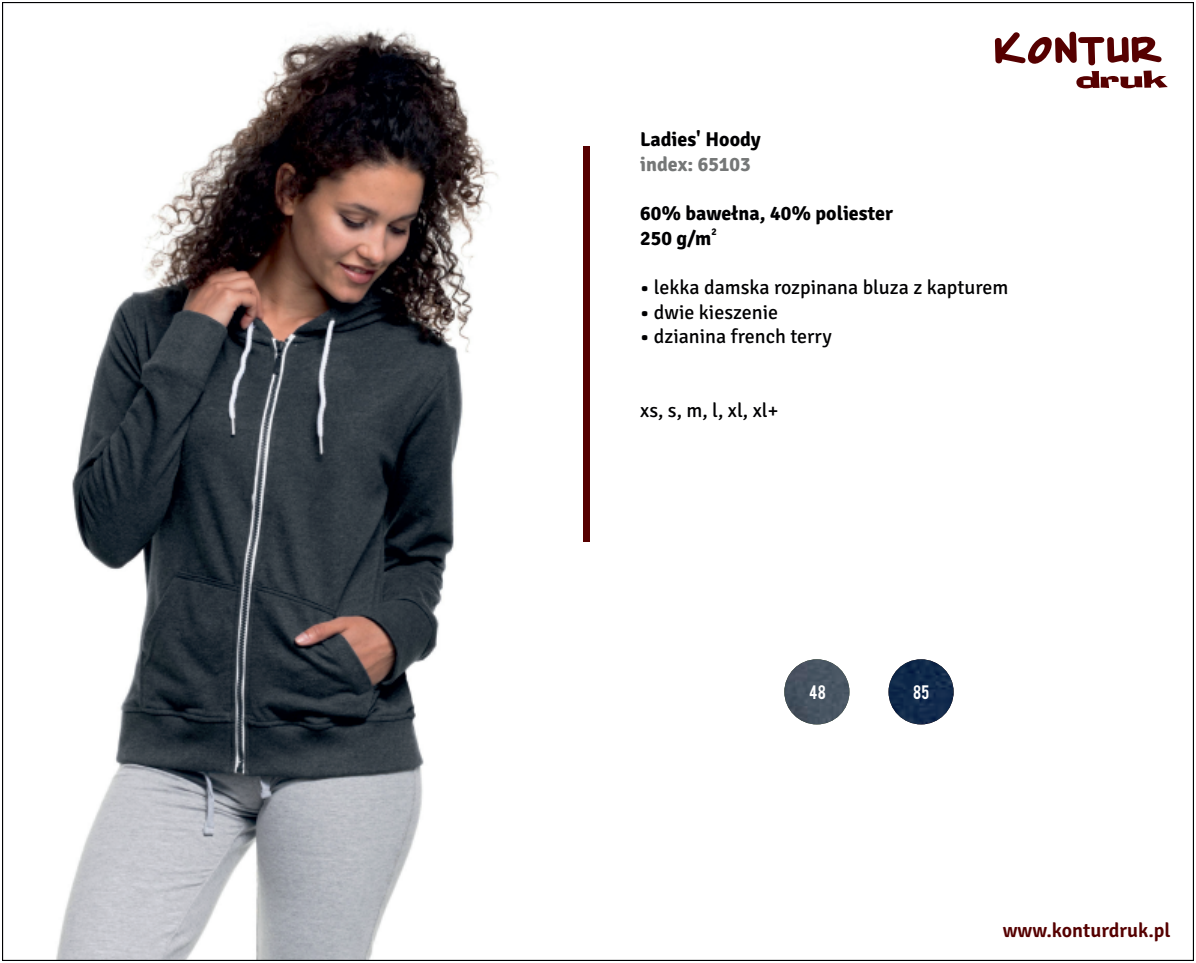
<style>
.page{position:relative;width:1196px;height:963px;background:#fff}
.page>*{position:absolute;margin:0;border:0;box-sizing:border-box;transform-origin:0 0}
.t1{font:20px "Signika";color:#000002}
.t2{font:700 20px "Signika";color:#000002}
.t3{font:600 20px "Signika";color:#560000}
.t4{font:700 20px "Signika";color:#757777}
.t5{font:15.4px "Bebas";color:#fff}
.t6{font:700 10px "Signika";color:#000002}
.s1{font-weight:700}
</style>
<div class="page">
<img style="left:56px;top:28px;width:443px;height:930px">
<img style="left:888px;top:659px;width:65px;height:65px;border-radius:50%">
<img style="left:784px;top:659px;width:65px;height:65px;border-radius:50%">
<div style="left:582px;top:146px;width:7px;height:395px;background:#560000"></div>
<svg style="left:995px;top:31px;width:173px;height:57px"></svg>
<p class="t2" style="left:640px;top:127px;width:122px">Ladies' Hoody</p>
<p class="t4" style="left:640px;top:152px;width:112px">index: 65103</p>
<p class="t2" style="left:640px;top:201px;width:254px">60% bawełna, 40% poliester</p>
<p class="t6" style="left:711px;top:225px;width:7px">2</p>
<p class="t2" style="left:640px;top:226px;width:73px">250 g/m</p>
<p class="t1" style="left:640px;top:275px;width:370px"><span class="s1">•</span> lekka damska rozpinana bluza z kapturem</p>
<p class="t1" style="left:640px;top:300px;width:139px"><span class="s1">•</span> dwie kieszenie</p>
<p class="t1" style="left:640px;top:324px;width:193px"><span class="s1">•</span> dzianina french terry</p>
<p class="t1" style="left:640px;top:398px;width:140px">xs, s, m, l, xl, xl+</p>
<p class="t5" style="left:809px;top:684px;width:18px">48</p>
<p class="t5" style="left:913px;top:684px;width:18px">85</p>
<p class="t3" style="left:1003px;top:917px;width:169px">www.konturdruk.pl</p>
</div>
